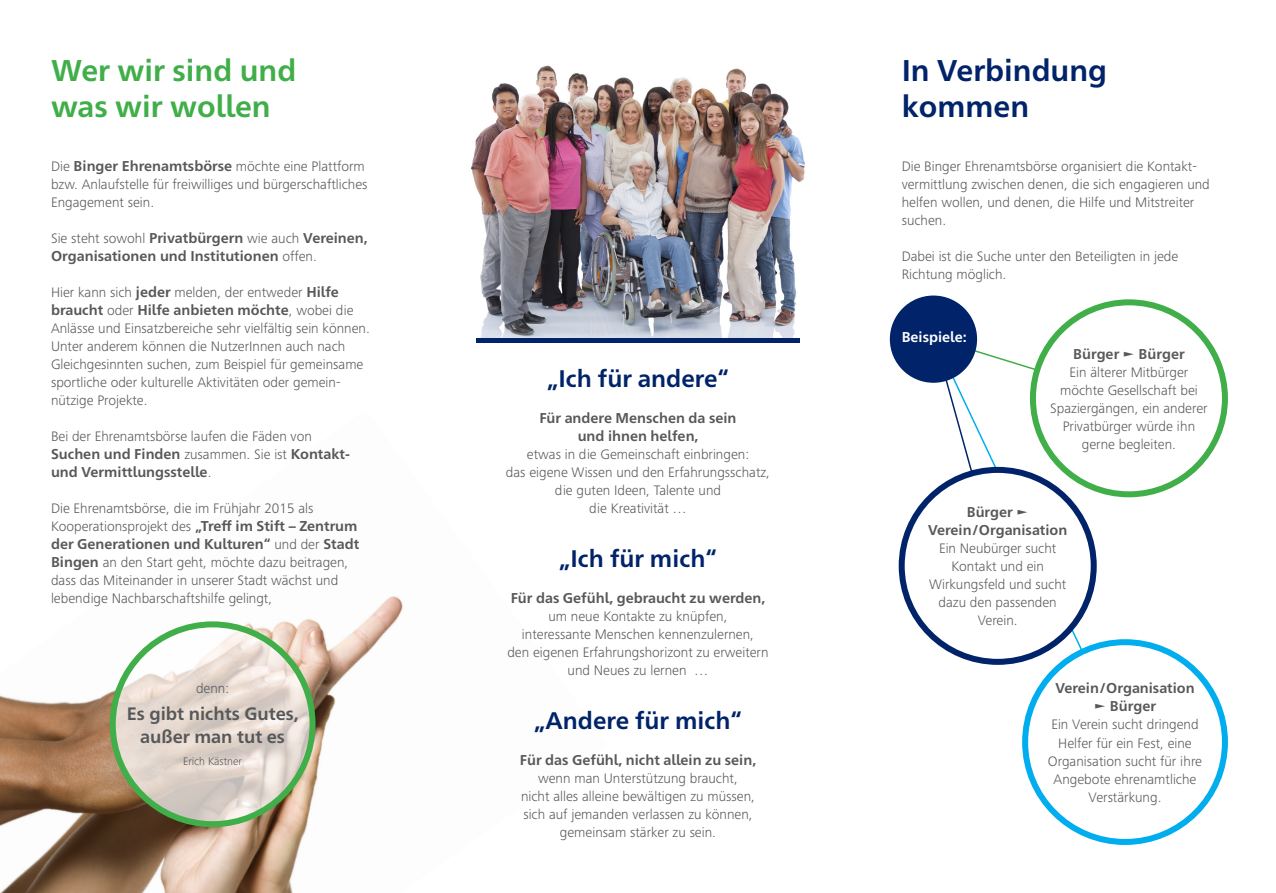
<style>
.page{position:relative;width:1276px;height:893px;background:#fff}
.page>*{position:absolute;margin:0;border:0;box-sizing:border-box;transform-origin:0 0}
.t1{font:700 30px "Frutiger Neue 1450 Pro";color:#40ae49}
.t2{font:700 30px "Frutiger Neue 1450 Pro";color:#002369}
.t3{font:700 24px "Frutiger Neue 1450 Pro";color:#002369}
.t4{font:700 18px "Frutiger Neue 1450 Pro";color:#57585a}
.t5{font:300 14.25px/18px "Frutiger Next Pro";color:#57585a}
.t6{font:700 14.25px/18px "Frutiger Neue 1450 Pro";color:#57585a}
.t7{font:700 14.25px "Frutiger Neue 1450 Pro";color:#fff}
.t8{font:300 11.25px "Frutiger Next Pro";color:#57585a}
.s1{font-family:"Frutiger Neue 1450 Pro";font-weight:700}
.s2{font-family:"Frutiger Next Pro";font-weight:300}
</style>
<div class="page">
<img style="left:0;top:596px;width:403px;height:297px">
<svg style="left:113px;top:624px;width:199px;height:200px;background:#dfd9ce"></svg>
<img style="left:471px;top:65px;width:334px;height:273px">
<hr style="left:476px;top:338px;width:323px;height:4px;background:#002369">
<div style="left:110px;top:621px;width:205px;height:206px;border:6px solid #40ae49;border-radius:50%"></div>
<svg style="left:932px;top:336px;width:195px;height:396px"></svg>
<div style="left:890px;top:296px;width:87px;height:87px;background:#002369;border-radius:50%"></div>
<div style="left:901px;top:470px;width:192px;height:192px;background:#fff;border-radius:50%"></div>
<div style="left:898px;top:467px;width:198px;height:198px;border:6px solid #002369;border-radius:50%"></div>
<div style="left:1025px;top:642px;width:200px;height:200px;background:#fff;border-radius:50%"></div>
<div style="left:1022px;top:639px;width:206px;height:206px;border:6px solid #00aeef;border-radius:50%"></div>
<div style="left:1033px;top:302px;width:192px;height:192px;background:#fff;border-radius:50%"></div>
<div style="left:1030px;top:299px;width:198px;height:198px;border:6px solid #40ae49;border-radius:50%"></div>
<p class="t1" style="left:51px;top:49px;width:247px">Wer wir sind und</p>
<p class="t1" style="left:51px;top:85px;width:221px">was wir wollen</p>
<p class="t5" style="left:51px;top:157px;width:315px">Die <span class="s1">Binger Ehrenamtsbörse</span> möchte eine Plattform</p>
<p class="t5" style="left:51px;top:175px;width:318px">bzw. Anlaufstelle für freiwilliges und bürgerschaftliches<br>Engagement sein.</p>
<p class="t6" style="left:51px;top:228px;width:318px"><span class="s2">Sie steht sowohl</span> Privatbürgern <span class="s2">wie auch</span> Vereinen,</p>
<p class="t6" style="left:51px;top:246px;width:267px">Organisationen und Institutionen <span class="s2">offen.</span></p>
<p class="t5" style="left:51px;top:283px;width:289px">Hier kann sich <span class="s1">jeder</span> melden, der entweder <span class="s1">Hilfe</span></p>
<p class="t5" style="left:51px;top:301px;width:320px"><span class="s1">braucht</span> oder <span class="s1">Hilfe anbieten möchte</span>, wobei die Anlässe und Einsatzbereiche sehr vielfältig sein können.<br>Unter anderem können die NutzerInnen auch nach Gleichgesinnten suchen, zum Beispiel für gemeinsame sportliche oder kulturelle Aktivitäten oder gemein-</p>
<p class="t5" style="left:51px;top:391px;width:98px">nützige Projekte.</p>
<p class="t5" style="left:51px;top:427px;width:262px">Bei der Ehrenamtsbörse laufen die Fäden von</p>
<p class="t6" style="left:51px;top:444px;width:300px">Suchen und Finden <span class="s2">zusammen. Sie ist</span> Kontakt&shy;und Vermittlungsstelle<span class="s2">.</span></p>
<p class="t5" style="left:51px;top:499px;width:264px">Die Ehrenamtsbörse, die im Frühjahr 2015 als</p>
<p class="t5" style="left:51px;top:517px;width:310px">Kooperationsprojekt des <span class="s1">„Treff im Stift – Zentrum der Generationen und Kulturen“</span> und der <span class="s1">Stadt Bingen</span> an den Start geht, möchte dazu beitragen, dass das Miteinander in unserer Stadt wächst und</p>
<p class="t5" style="left:51px;top:589px;width:223px">lebendige Nachbarschaftshilfe gelingt,</p>
<p class="t5" style="left:196px;top:679px;width:35px">denn:</p>
<p class="t4" style="left:127px;top:701px;width:173px">Es gibt nichts Gutes,</p>
<p class="t4" style="left:140px;top:723px;width:146px">außer man tut es</p>
<p class="t8" style="left:183px;top:755px;width:60px">Erich Kästner</p>
<p class="t3" style="left:547px;top:361px;width:184px">„Ich für andere“</p>
<p class="t6" style="left:539px;top:408px;width:199px">Für andere Menschen da sein</p>
<p class="t6" style="left:577px;top:426px;width:122px">und ihnen helfen,</p>
<p class="t5" style="left:527px;top:445px;width:224px">etwas in die Gemeinschaft einbringen:</p>
<p class="t5" style="left:506px;top:463px;width:266px">das eigene Wissen und den Erfahrungsschatz,</p>
<p class="t5" style="left:555px;top:481px;width:168px">die guten Ideen, Talente und</p>
<p class="t5" style="left:589px;top:499px;width:99px">die Kreativität …</p>
<p class="t3" style="left:559px;top:541px;width:160px">„Ich für mich“</p>
<p class="t6" style="left:511px;top:588px;width:256px">Für das Gefühl, gebraucht zu werden,</p>
<p class="t5" style="left:548px;top:607px;width:180px">um neue Kontakte zu knüpfen,</p>
<p class="t5" style="left:522px;top:625px;width:234px">interessante Menschen kennenzulernen,</p>
<p class="t5" style="left:507px;top:643px;width:263px">den eigenen Erfahrungshorizont zu erweitern</p>
<p class="t5" style="left:567px;top:661px;width:142px">und Neues zu lernen …</p>
<p class="t3" style="left:534px;top:703px;width:210px">„Andere für mich“</p>
<p class="t6" style="left:520px;top:750px;width:238px">Für das Gefühl, nicht allein zu sein,</p>
<p class="t5" style="left:538px;top:769px;width:201px">wenn man Unterstützung braucht,</p>
<p class="t5" style="left:521px;top:787px;width:235px">nicht alles alleine bewältigen zu müssen,</p>
<p class="t5" style="left:523px;top:805px;width:231px">sich auf jemanden verlassen zu können,</p>
<p class="t5" style="left:560px;top:823px;width:158px">gemeinsam stärker zu sein.</p>
<p class="t2" style="left:901px;top:49px;width:207px">In Verbindung</p>
<p class="t2" style="left:901px;top:85px;width:129px">kommen</p>
<p class="t5" style="left:901px;top:157px;width:297px">Die Binger Ehrenamtsbörse organisiert die Kontakt-</p>
<p class="t5" style="left:901px;top:175px;width:310px">vermittlung zwischen denen, die sich engagieren und</p>
<p class="t5" style="left:901px;top:193px;width:294px">helfen wollen, und denen, die Hilfe und Mitstreiter</p>
<p class="t5" style="left:901px;top:211px;width:46px">suchen.</p>
<p class="t5" style="left:901px;top:247px;width:278px">Dabei ist die Suche unter den Beteiligten in jede</p>
<p class="t5" style="left:901px;top:265px;width:106px">Richtung möglich.</p>
<p class="t7" style="left:901px;top:327px;width:67px">Beispiele:</p>
<p class="t6" style="left:1073px;top:344px;width:113px">Bürger ❑ Bürger</p>
<p class="t5" style="left:1069px;top:363px;width:120px">Ein älterer Mitbürger</p>
<p class="t5" style="left:1060px;top:381px;width:139px">möchte Gesellschaft bei</p>
<p class="t5" style="left:1050px;top:399px;width:159px">Spaziergängen, ein anderer</p>
<p class="t5" style="left:1062px;top:417px;width:134px">Privatbürger würde ihn</p>
<p class="t5" style="left:1082px;top:435px;width:96px">gerne begleiten.</p>
<p class="t6" style="left:966px;top:502px;width:63px">Bürger ❑</p>
<p class="t6" style="left:928px;top:520px;width:141px">Verein/Organisation</p>
<p class="t5" style="left:939px;top:539px;width:119px">Ein Neubürger sucht</p>
<p class="t5" style="left:951px;top:557px;width:94px">Kontakt und ein</p>
<p class="t5" style="left:929px;top:575px;width:139px">Wirkungsfeld und sucht</p>
<p class="t5" style="left:938px;top:593px;width:120px">dazu den passenden</p>
<p class="t5" style="left:977px;top:611px;width:41px">Verein.</p>
<p class="t6" style="left:1055px;top:678px;width:141px">Verein/Organisation</p>
<p class="t6" style="left:1094px;top:696px;width:63px">❑ Bürger</p>
<p class="t5" style="left:1051px;top:716px;width:149px;text-align:center">Ein Verein sucht dringend<br>Helfer für ein Fest, eine</p>
<p class="t5" style="left:1048px;top:752px;width:156px;text-align:center">Organisation sucht für ihre<br>Angebote ehrenamtliche</p>
<p class="t5" style="left:1088px;top:788px;width:74px">Verstärkung.</p>
</div>
